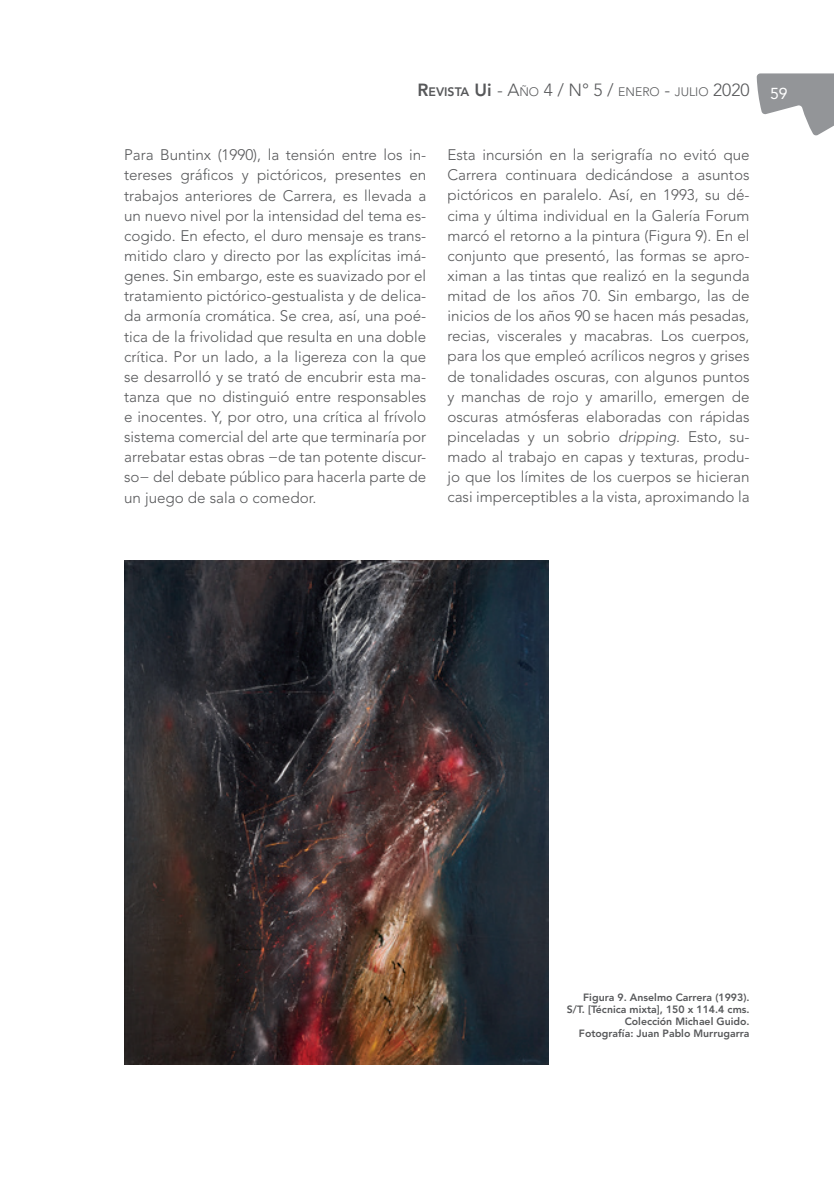
<style>
.page{position:relative;width:834px;height:1191px;background:#fff}
.page>*{position:absolute;margin:0;border:0;box-sizing:border-box;transform-origin:0 0}
.t1{font:300 17.5px "Avenir LT Std";color:#57585a}
.t2{font:300 15.22px/20.1px "Avenir LT Std";color:#57585a;text-align:justify}
.t3{font:800 10.5px/12.2px "Avenir LT Std";color:#57585a;text-align:right}
.s1{font-weight:800}
.s2{font-weight:800;font-size:12.25px}
.s3{font-size:12.25px}
.s4{font-style:italic}
</style>
<div class="page">
<svg style="left:756px;top:73px;width:77px;height:63px"></svg>
<img style="left:124px;top:560px;width:424px;height:504px">
<p class="t1" style="left:417px;top:80px;width:371px"><span class="s1">R</span><span class="s2">EVISTA</span> <span class="s1">U</span><span class="s1">i</span> - A<span class="s3">ÑO</span> 4 / N° 5 / <span class="s3">EN ERO</span> - <span class="s3">JULIO</span> 2020 <sub>59</sub></p>
<p class="t2" style="left:124px;top:145px;width:304px">Para Buntinx (1990), la tensión entre los in&shy;tereses gráficos y pictóricos, presentes en trabajos anteriores de Carrera, es llevada a un nuevo nivel por la intensidad del tema es&shy;cogido. En efecto, el duro mensaje es trans&shy;mitido claro y directo por las explícitas imá&shy;genes. Sin embargo, este es suavizado por el tratamiento pictórico-gestualista y de delica&shy;da armonía cromática. Se crea, así, una poé&shy;tica de la frivolidad que resulta en una doble crítica. Por un lado, a la ligereza con la que se desarrolló y se trató de encubrir esta ma&shy;tanza que no distinguió entre responsables e inocentes. Y, por otro, una crítica al frívolo sistema comercial del arte que terminaría por arrebatar estas obras −de tan potente discur&shy;so− del debate público para hacerla parte de un juego de sala o comedor.</p>
<p class="t2" style="left:447px;top:145px;width:304px">Esta incursión en la serigrafía no evitó que Carrera continuara dedicándose a asuntos pictóricos en paralelo. Así, en 1993, su dé&shy;cima y última individual en la Galería Forum marcó el retorno a la pintura (Figura 9). En el conjunto que presentó, las formas se apro&shy;ximan a las tintas que realizó en la segunda mitad de los años 70. Sin embargo, las de inicios de los años 90 se hacen más pesadas, recias, viscerales y macabras. Los cuerpos, para los que empleó acrílicos negros y grises de tonalidades oscuras, con algunos puntos y manchas de rojo y amarillo, emergen de oscuras atmósferas elaboradas con rápidas pinceladas y un sobrio <span class="s4">dripping</span>. Esto, su&shy;mado al trabajo en capas y texturas, produ&shy;jo que los límites de los cuerpos se hicieran casi imperceptibles a la vista, aproximando la</p>
<p class="t3" style="left:567px;top:991px;width:184px">Figura 9. Anselmo Carrera (1993).<br>S/T. [Técnica mixta], 150 x 114.4 cms.<br>Colección Michael Guido.<br>Fotografía: Juan Pablo Murrugarra</p>
</div>
